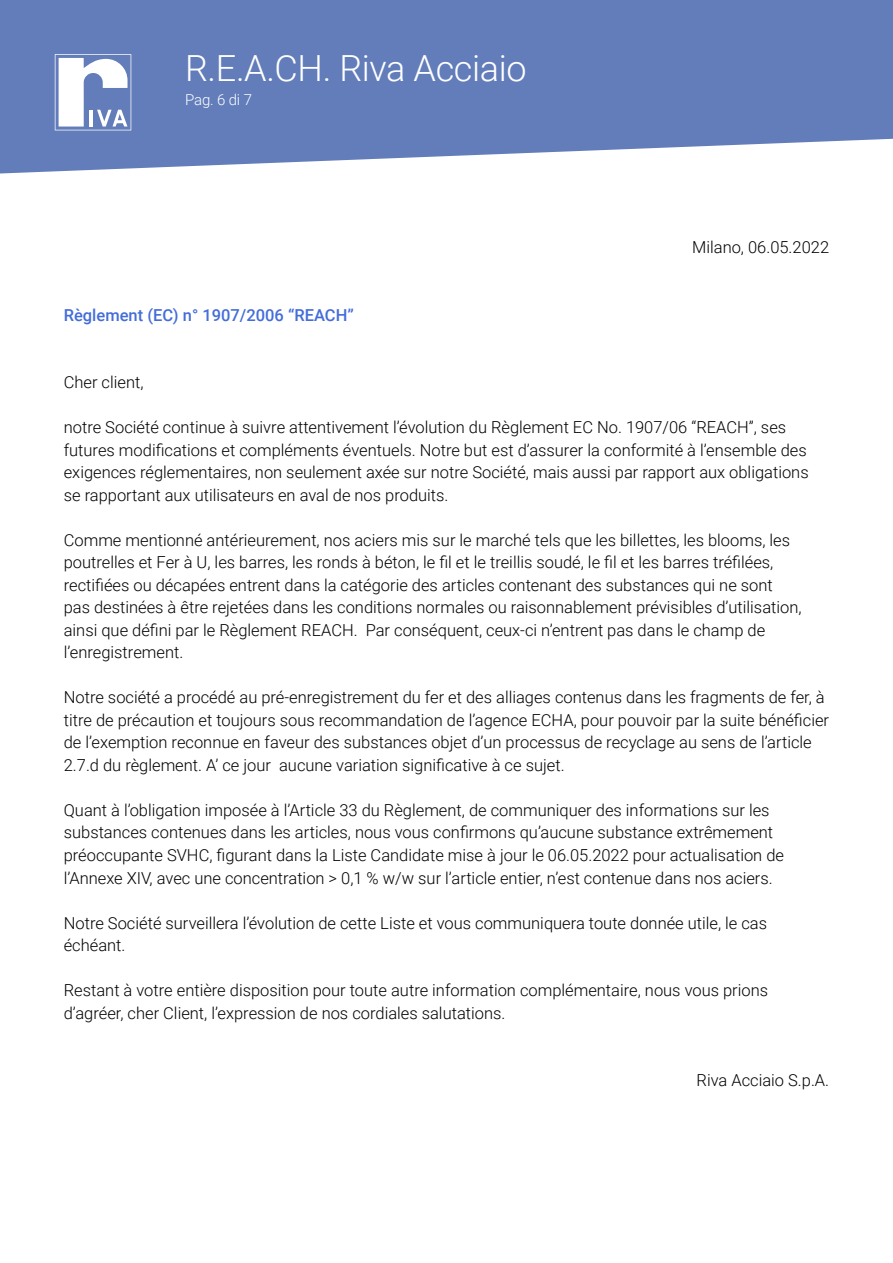
<style>
.page{position:relative;width:893px;height:1263px;background:#fff}
.page>*{position:absolute;margin:0;border:0;box-sizing:border-box;transform-origin:0 0}
.t1{font:300 36px "Roboto";letter-spacing:-.01em;color:#fff}
.t2{font:300 16.5px/22.5px "Roboto";color:#000}
.t3{font:500 16.5px "Roboto";color:#446dd9}
.t4{font:300 15px "Roboto";color:#fff}
</style>
<div class="page">
<svg style="left:0;top:0;width:893px;height:173px;background:#718ac1"></svg>
<svg style="left:55px;top:54px;width:76px;height:76px"></svg>
<h1 class="t1" style="left:185px;top:43px;width:343px">R.E.A.CH. Riva Acciaio</h1>
<p class="t4" style="left:185px;top:89px;width:68px">Pag. 6 di 7</p>
<p class="t3" style="left:64px;top:303px;width:292px">Règlement (EC) n° 1907/2006 “REACH”</p>
<p class="t2" style="left:692px;top:236px;width:138px">Milano, 06.05.2022</p>
<p class="t2" style="left:64px;top:371px;width:81px">Cher client,</p>
<p class="t2" style="left:64px;top:416px;width:746px">notre Société continue à suivre attentivement l’évolution du Règlement EC No. 1907/06 “REACH”, ses futures modifications et compléments éventuels. Notre but est d’assurer la conformité à l’ensemble des exigences réglementaires, non seulement axée sur notre Société, mais aussi par rapport aux obligations se rapportant aux utilisateurs en aval de nos produits.</p>
<p class="t2" style="left:64px;top:528px;width:739px">Comme mentionné antérieurement, nos aciers mis sur le marché tels que les billettes, les blooms, les poutrelles et Fer à U, les barres, les ronds à béton, le fil et le treillis soudé, le fil et les barres tréfilées, rectifiées ou décapées entrent dans la catégorie des articles contenant des substances qui ne sont pas destinées à être rejetées dans les conditions normales ou raisonnablement prévisibles d’utilisation, ainsi que défini par le Règlement REACH. Par conséquent, ceux-ci n’entrent pas dans le champ de l’enregistrement.</p>
<p class="t2" style="left:64px;top:686px;width:767px">Notre société a procédé au pré-enregistrement du fer et des alliages contenus dans les fragments de fer, à titre de précaution et toujours sous recommandation de l’agence ECHA, pour pouvoir par la suite bénéficier de l’exemption reconnue en faveur des substances objet d’un processus de recyclage au sens de l’article 2.7.d du règlement. A’ ce jour aucune variation significative à ce sujet.</p>
<p class="t2" style="left:64px;top:798px;width:722px">Quant à l’obligation imposée à l’Article 33 du Règlement, de communiquer des informations sur les substances contenues dans les articles, nous vous confirmons qu’aucune substance extrêmement préoccupante SVHC, figurant dans la Liste Candidate mise à jour le 06.05.2022 pour actualisation de l’Annexe XIV, avec une concentration &gt; 0,1 % w/w sur l’article entier, n’est contenue dans nos aciers.</p>
<p class="t2" style="left:64px;top:911px;width:705px">Notre Société surveillera l’évolution de cette Liste et vous communiquera toute donnée utile, le cas échéant.</p>
<p class="t2" style="left:64px;top:978px;width:706px">Restant à votre entière disposition pour toute autre information complémentaire, nous vous prions d’agréer, cher Client, l’expression de nos cordiales salutations.</p>
<p class="t2" style="left:696px;top:1068px;width:134px">Riva Acciaio S.p.A.</p>
</div>
